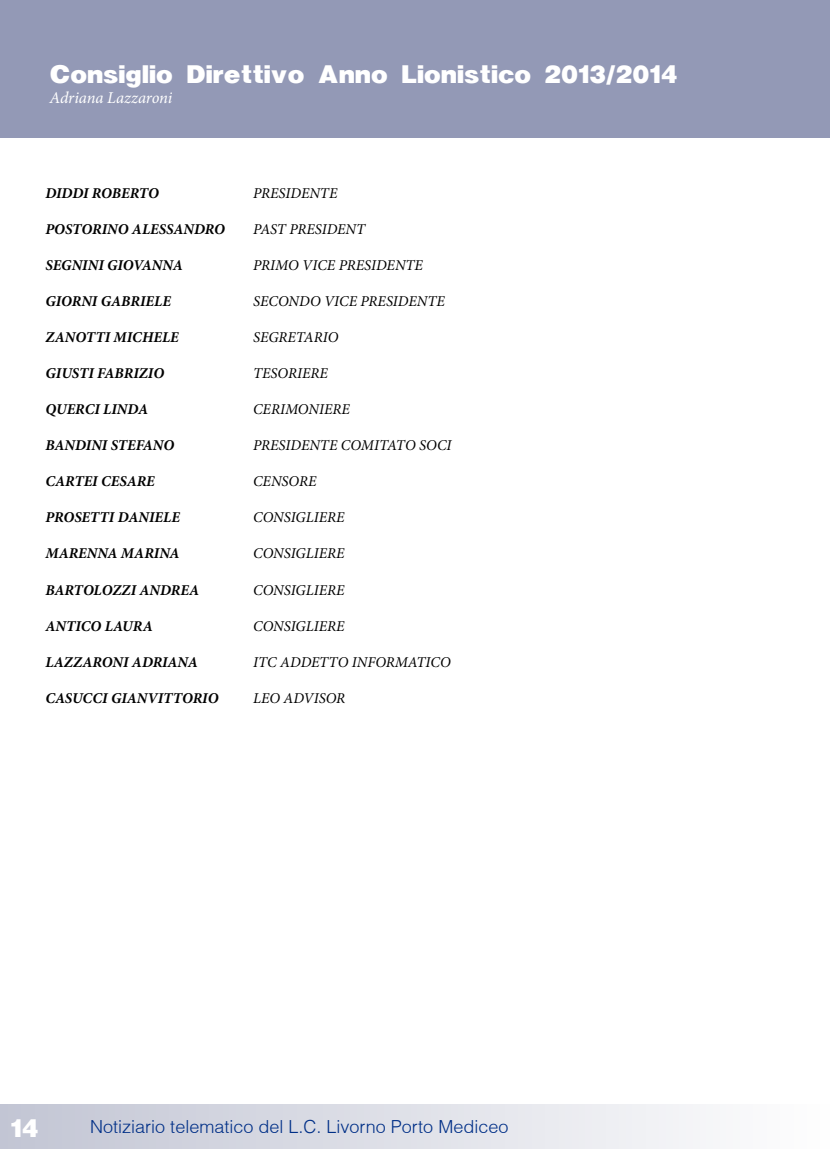
<style>
.page{position:relative;width:830px;height:1149px;background:#fff}
.page>*{position:absolute;margin:0;border:0;box-sizing:border-box;transform-origin:0 0}
.t1{font:27px "Helvetica Black cyr Bold";color:#fff}
.t2{font:300 18px "Helvetica";color:#002f87}
.t3{font:italic 16.5px "Minion Pro";letter-spacing:-.01em;color:#fff}
.t4{font:italic 700 15px "Minion Pro";color:#000}
.t5{font:italic 15px "Minion Pro";color:#000}
</style>
<div class="page">
<div style="left:0;top:1103px;width:829px;height:45px;background:linear-gradient(to right,#c2c5d4,#fefefe)"></div>
<div style="left:0;top:0;width:829px;height:137px;background:#9399b6"></div>
<h1 class="t1" style="left:50px;top:61px;width:629px">Consiglio Direttivo Anno Lionistico 2013/2014</h1>
<p class="t3" style="left:50px;top:87px;width:124px">Adriana Lazzaroni</p>
<p class="t4" style="left:45px;top:183px;width:115px">DIDDI ROBERTO</p>
<p class="t5" style="left:253px;top:183px;width:86px">PRESIDENTE</p>
<p class="t4" style="left:45px;top:219px;width:181px">POSTORINO ALESSANDRO</p>
<p class="t5" style="left:253px;top:219px;width:114px">PAST PRESIDENT</p>
<p class="t4" style="left:45px;top:255px;width:139px">SEGNINI GIOVANNA</p>
<p class="t5" style="left:253px;top:255px;width:171px">PRIMO VICE PRESIDENTE</p>
<p class="t4" style="left:45px;top:291px;width:127px">GIORNI GABRIELE</p>
<p class="t5" style="left:253px;top:291px;width:193px">SECONDO VICE PRESIDENTE</p>
<p class="t4" style="left:45px;top:327px;width:135px">ZANOTTI MICHELE</p>
<p class="t5" style="left:253px;top:327px;width:87px">SEGRETARIO</p>
<p class="t4" style="left:45px;top:363px;width:120px">GIUSTI FABRIZIO</p>
<p class="t5" style="left:253px;top:363px;width:76px">TESORIERE</p>
<p class="t4" style="left:45px;top:399px;width:104px">QUERCI LINDA</p>
<p class="t5" style="left:253px;top:399px;width:98px">CERIMONIERE</p>
<p class="t4" style="left:45px;top:435px;width:130px">BANDINI STEFANO</p>
<p class="t5" style="left:253px;top:435px;width:200px">PRESIDENTE COMITATO SOCI</p>
<p class="t4" style="left:45px;top:471px;width:111px">CARTEI CESARE</p>
<p class="t5" style="left:253px;top:471px;width:65px">CENSORE</p>
<p class="t4" style="left:45px;top:507px;width:136px">PROSETTI DANIELE</p>
<p class="t5" style="left:253px;top:507px;width:93px">CONSIGLIERE</p>
<p class="t4" style="left:45px;top:543px;width:136px">MARENNA MARINA</p>
<p class="t5" style="left:253px;top:543px;width:93px">CONSIGLIERE</p>
<p class="t4" style="left:45px;top:579px;width:155px">BARTOLOZZI ANDREA</p>
<p class="t5" style="left:253px;top:579px;width:93px">CONSIGLIERE</p>
<p class="t4" style="left:45px;top:615px;width:109px">ANTICO LAURA</p>
<p class="t5" style="left:253px;top:615px;width:93px">CONSIGLIERE</p>
<p class="t4" style="left:45px;top:651px;width:154px">LAZZARONI ADRIANA</p>
<p class="t5" style="left:253px;top:651px;width:199px">ITC ADDETTO INFORMATICO</p>
<p class="t4" style="left:45px;top:687px;width:174px">CASUCCI GIANVITTORIO</p>
<p class="t5" style="left:253px;top:687px;width:94px">LEO ADVISOR</p>
<h1 class="t1" style="left:11px;top:1114px;width:30px">14</h1>
<p class="t2" style="left:90px;top:1114px;width:419px">Notiziario telematico del L.C. Livorno Porto Mediceo</p>
</div>
